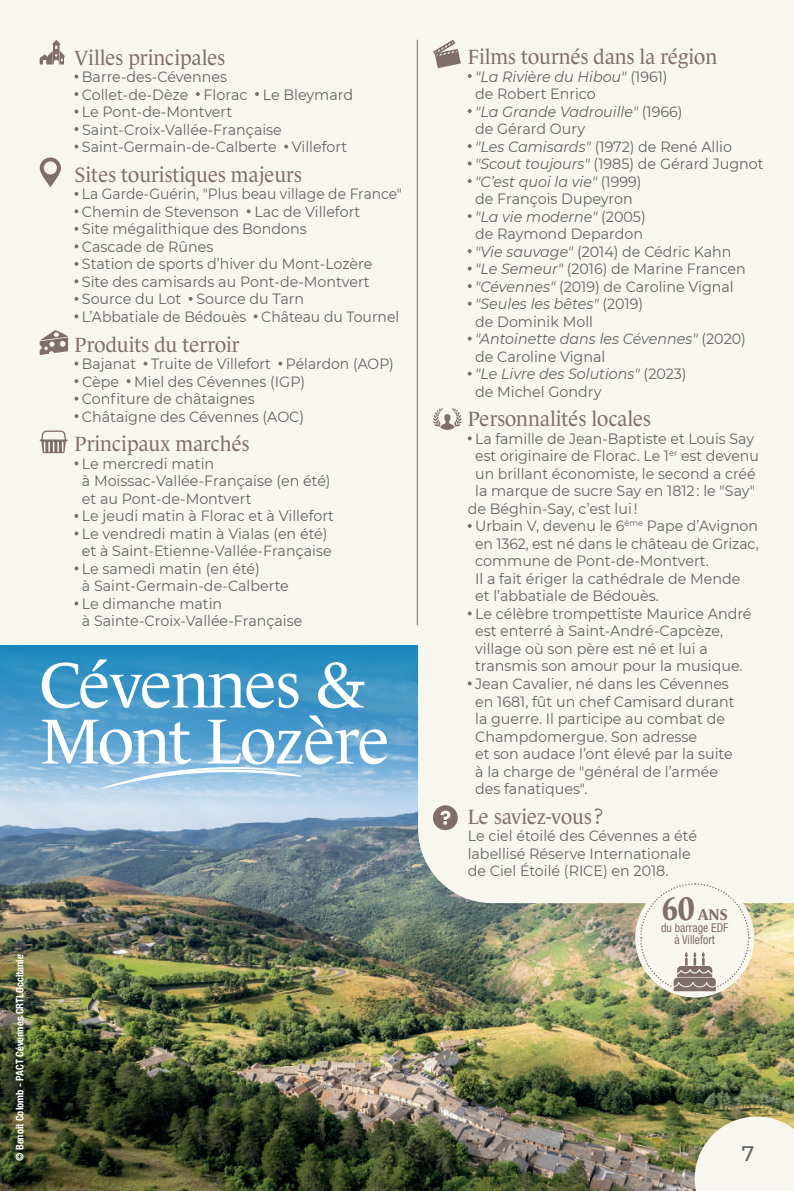
<style>
.page{position:relative;width:794px;height:1191px;background:#f8f7ef}
.page>*{position:absolute;margin:0;border:0;box-sizing:border-box;transform-origin:0 0}
.t1{font:64.75px/56px "Le Monde Journal Std";letter-spacing:-.02em;color:#fff}
.t2{font:21px "Le Monde Journal Std";color:#806e6d;scale:.96 1}
.t3{font:500 21px "Montserrat";color:#636366}
.t4{font:700 15.75px "Le Monde Journal Std";color:#806e6d;scale:.96 1}
.t5{font:14.88px/17.5px "Montserrat";color:#636366;scale:.96 1}
.t6{font:14.88px/17.5px "Montserrat";color:#636366;scale:.93 1}
.t7{font:14.88px "Montserrat";color:#636366;scale:.95 1}
.t8{font:14.88px/17.5px "Montserrat";color:#636366;scale:.94 1}
.t9{font:condensed 12.25px/12.2px "Helvetica Neue LT Std";color:#806e6d;text-align:center;scale:.96 1}
.t10{font:700 condensed 10.5px "Helvetica Neue LT Std";color:#fff}
.s1{font-style:italic}
.s2{font-size:33.25px}
</style>
<div class="page">
<img style="left:0;top:802px;width:794px;height:389px">
<svg style="left:0;top:645px;width:418px;height:157px;background:#58a2ce"></svg>
<svg style="left:418px;top:68px;width:376px;height:835px"></svg>
<svg style="left:40px;top:40px;width:24px;height:24px"></svg>
<svg style="left:74px;top:75px;width:4px;height:3px"></svg>
<svg style="left:74px;top:92px;width:4px;height:4px"></svg>
<svg style="left:196px;top:92px;width:4px;height:4px"></svg>
<svg style="left:255px;top:92px;width:4px;height:4px"></svg>
<svg style="left:74px;top:110px;width:4px;height:3px"></svg>
<svg style="left:74px;top:127px;width:4px;height:4px"></svg>
<svg style="left:74px;top:145px;width:4px;height:3px"></svg>
<svg style="left:284px;top:145px;width:4px;height:3px"></svg>
<svg style="left:40px;top:157px;width:21px;height:30px"></svg>
<svg style="left:74px;top:192px;width:4px;height:4px"></svg>
<svg style="left:74px;top:209px;width:4px;height:4px"></svg>
<svg style="left:247px;top:209px;width:4px;height:4px"></svg>
<svg style="left:74px;top:227px;width:4px;height:4px"></svg>
<svg style="left:74px;top:244px;width:4px;height:4px"></svg>
<svg style="left:74px;top:262px;width:4px;height:4px"></svg>
<svg style="left:74px;top:279px;width:4px;height:4px"></svg>
<svg style="left:74px;top:297px;width:4px;height:4px"></svg>
<svg style="left:189px;top:297px;width:4px;height:4px"></svg>
<svg style="left:74px;top:314px;width:4px;height:4px"></svg>
<svg style="left:254px;top:314px;width:4px;height:4px"></svg>
<svg style="left:40px;top:330px;width:28px;height:25px"></svg>
<svg style="left:74px;top:362px;width:4px;height:3px"></svg>
<svg style="left:143px;top:362px;width:4px;height:3px"></svg>
<svg style="left:278px;top:362px;width:4px;height:3px"></svg>
<svg style="left:74px;top:379px;width:4px;height:4px"></svg>
<svg style="left:126px;top:379px;width:4px;height:4px"></svg>
<svg style="left:74px;top:397px;width:4px;height:3px"></svg>
<svg style="left:74px;top:414px;width:4px;height:4px"></svg>
<svg style="left:40px;top:430px;width:28px;height:23px"></svg>
<svg style="left:74px;top:461px;width:4px;height:4px"></svg>
<svg style="left:74px;top:514px;width:4px;height:4px"></svg>
<svg style="left:74px;top:531px;width:4px;height:4px"></svg>
<svg style="left:74px;top:566px;width:4px;height:4px"></svg>
<svg style="left:74px;top:601px;width:4px;height:4px"></svg>
<svg style="left:433px;top:40px;width:28px;height:28px"></svg>
<svg style="left:468px;top:74px;width:4px;height:4px"></svg>
<svg style="left:468px;top:109px;width:4px;height:4px"></svg>
<svg style="left:468px;top:144px;width:4px;height:4px"></svg>
<svg style="left:468px;top:162px;width:4px;height:3px"></svg>
<svg style="left:468px;top:179px;width:4px;height:4px"></svg>
<svg style="left:468px;top:214px;width:4px;height:4px"></svg>
<svg style="left:468px;top:249px;width:4px;height:4px"></svg>
<svg style="left:468px;top:267px;width:4px;height:3px"></svg>
<svg style="left:468px;top:284px;width:4px;height:4px"></svg>
<svg style="left:468px;top:302px;width:4px;height:3px"></svg>
<svg style="left:468px;top:337px;width:4px;height:3px"></svg>
<svg style="left:468px;top:372px;width:4px;height:3px"></svg>
<svg style="left:433px;top:408px;width:29px;height:22px"></svg>
<svg style="left:468px;top:436px;width:4px;height:4px"></svg>
<svg style="left:468px;top:524px;width:4px;height:4px"></svg>
<svg style="left:468px;top:611px;width:4px;height:4px"></svg>
<svg style="left:468px;top:681px;width:4px;height:4px"></svg>
<svg style="left:433px;top:805px;width:25px;height:25px"></svg>
<hr style="left:417px;top:40px;width:1px;height:585px;background:#806e6d">
<svg style="left:694px;top:1116px;width:100px;height:75px"></svg>
<svg style="left:100px;top:765px;width:202px;height:24px;background:#aacee8"></svg>
<div style="left:635px;top:878px;width:119px;height:119px;background:#f8f7ef;border-radius:50%"></div>
<svg style="left:639px;top:882px;width:111px;height:111px"></svg>
<h2 class="t2" style="left:74px;top:45px;width:159px">Villes principales</h2>
<p class="t5" style="left:82px;top:67px;width:284px">Barre-des-Cévennes<br>Collet-de-Dèze Florac Le Bleymard<br>Le Pont-de-Montvert<br>Saint-Croix-Vallée-Française<br>Saint-Germain-de-Calberte Villefort</p>
<h2 class="t2" style="left:74px;top:163px;width:238px">Sites touristiques majeurs</h2>
<p class="t6" style="left:82px;top:185px;width:346px">La Garde-Guérin, "Plus beau village de France" Chemin de Stevenson Lac de Villefort<br>Site mégalithique des Bondons<br>Cascade de Rûnes<br>Station de sports d’hiver du Mont-Lozère Site des camisards au Pont-de-Montvert Source du Lot Source du Tarn<br>L’Abbatiale de Bédouès Château du Tournel</p>
<h2 class="t2" style="left:74px;top:332px;width:174px">Produits du terroir</h2>
<p class="t8" style="left:82px;top:354px;width:333px">Bajanat Truite de Villefort Pélardon (AOP)<br>Cèpe Miel des Cévennes (IGP)<br>Confiture de châtaignes<br>Châtaigne des Cévennes (AOC)</p>
<h2 class="t2" style="left:74px;top:432px;width:184px">Principaux marchés</h2>
<p class="t5" style="left:82px;top:454px;width:264px">Le mercredi matin<br>à Moissac-Vallée-Française (en été) et au Pont-de-Montvert<br>Le jeudi matin à Florac et à Villefort<br>Le vendredi matin à Vialas (en été) et à Saint-Etienne-Vallée-Française<br>Le samedi matin (en été)<br>à Saint-Germain-de-Calberte<br>Le dimanche matin<br>à Sainte-Croix-Vallée-Française</p>
<h1 class="t1" style="left:40px;top:657px;width:352px">Cévennes &amp;<br>Mont Lozère</h1>
<p class="t10" style="left:14px;top:1161px;width:208px;rotate:-90deg">© Benoit Colomb - PACT Cévennes CRTLOccitanie</p>
<h2 class="t2" style="left:468px;top:45px;width:261px">Films tournés dans la région</h2>
<p class="t5" style="left:475px;top:67px;width:302px"><span class="s1">"La Rivière du Hibou"</span> (1961)<br>de Robert Enrico<br><span class="s1">"La Grande Vadrouille"</span> (1966)<br>de Gérard Oury<br><span class="s1">"Les Camisards"</span> (1972) de René Allio <span class="s1">"Scout toujours"</span> (1985) de Gérard Jugnot <span class="s1">"C’est quoi la vie"</span> (1999)<br>de François Dupeyron<br><span class="s1">"La vie moderne"</span> (2005)<br>de Raymond Depardon<br><span class="s1">"Vie sauvage"</span> (2014) de Cédric Kahn<br><span class="s1">"Le Semeur"</span> (2016) de Marine Francen <span class="s1">"Cévennes"</span> (2019) de Caroline Vignal <span class="s1">"Seules les bêtes"</span> (2019)<br>de Dominik Moll<br><span class="s1">"Antoinette dans les Cévennes"</span> (2020) de Caroline Vignal<br><span class="s1">"Le Livre des Solutions"</span> (2023)<br>de Michel Gondry</p>
<h2 class="t2" style="left:468px;top:407px;width:192px">Personnalités locales</h2>
<p class="t7" style="left:475px;top:428px;width:295px">La famille de Jean-Baptiste et Louis Say</p>
<p class="t7" style="left:475px;top:446px;width:300px">est originaire de Florac. Le 1<sup>er</sup> est devenu</p>
<p class="t7" style="left:475px;top:463px;width:297px">un brillant économiste, le second a créé</p>
<p class="t5" style="left:475px;top:482px;width:293px">la marque de sucre Say en 1812 : le "Say"</p>
<p class="t5" style="left:468px;top:499px;width:178px">de Béghin-Say, c’est lui !</p>
<p class="t7" style="left:475px;top:516px;width:299px">Urbain V, devenu le 6<sup>ème</sup> Pape d’Avignon</p>
<p class="t7" style="left:475px;top:533px;width:300px">en 1362, est né dans le château de Grizac,</p>
<p class="t5" style="left:475px;top:552px;width:245px">commune de Pont-de-Montvert.</p>
<p class="t5" style="left:475px;top:569px;width:278px">Il a fait ériger la cathédrale de Mende</p>
<p class="t5" style="left:475px;top:587px;width:193px">et l’abbatiale de Bédouès.</p>
<p class="t5" style="left:475px;top:604px;width:289px">Le célèbre trompettiste Maurice André</p>
<p class="t5" style="left:475px;top:622px;width:260px">est enterré à Saint-André-Capcèze,</p>
<p class="t5" style="left:475px;top:639px;width:244px">village où son père est né et lui a</p>
<p class="t5" style="left:475px;top:657px;width:280px">transmis son amour pour la musique.</p>
<p class="t5" style="left:475px;top:674px;width:266px">Jean Cavalier, né dans les Cévennes</p>
<p class="t5" style="left:475px;top:692px;width:272px">en 1681, fût un chef Camisard durant</p>
<p class="t5" style="left:475px;top:709px;width:262px">la guerre. Il participe au combat de</p>
<p class="t5" style="left:475px;top:727px;width:233px">Champdomergue. Son adresse</p>
<p class="t5" style="left:475px;top:744px;width:270px">et son audace l’ont élevé par la suite</p>
<p class="t5" style="left:475px;top:762px;width:254px">à la charge de "général de l’armée</p>
<p class="t5" style="left:475px;top:779px;width:119px">des fanatiques".</p>
<h2 class="t2" style="left:468px;top:804px;width:143px">Le saviez-vous ?</h2>
<p class="t5" style="left:468px;top:826px;width:240px">Le ciel étoilé des Cévennes a été labellisé Réserve Internationale de Ciel Étoilé (RICE) en 2018.</p>
<p class="t4" style="left:662px;top:905px;width:70px"><span class="s2">60</span> ANS</p>
<p class="t9" style="left:661px;top:921px;width:72px">du barrage EDF à Villefort</p>
<h2 class="t3" style="left:741px;top:1139px;width:14px">7</h2>
</div>
